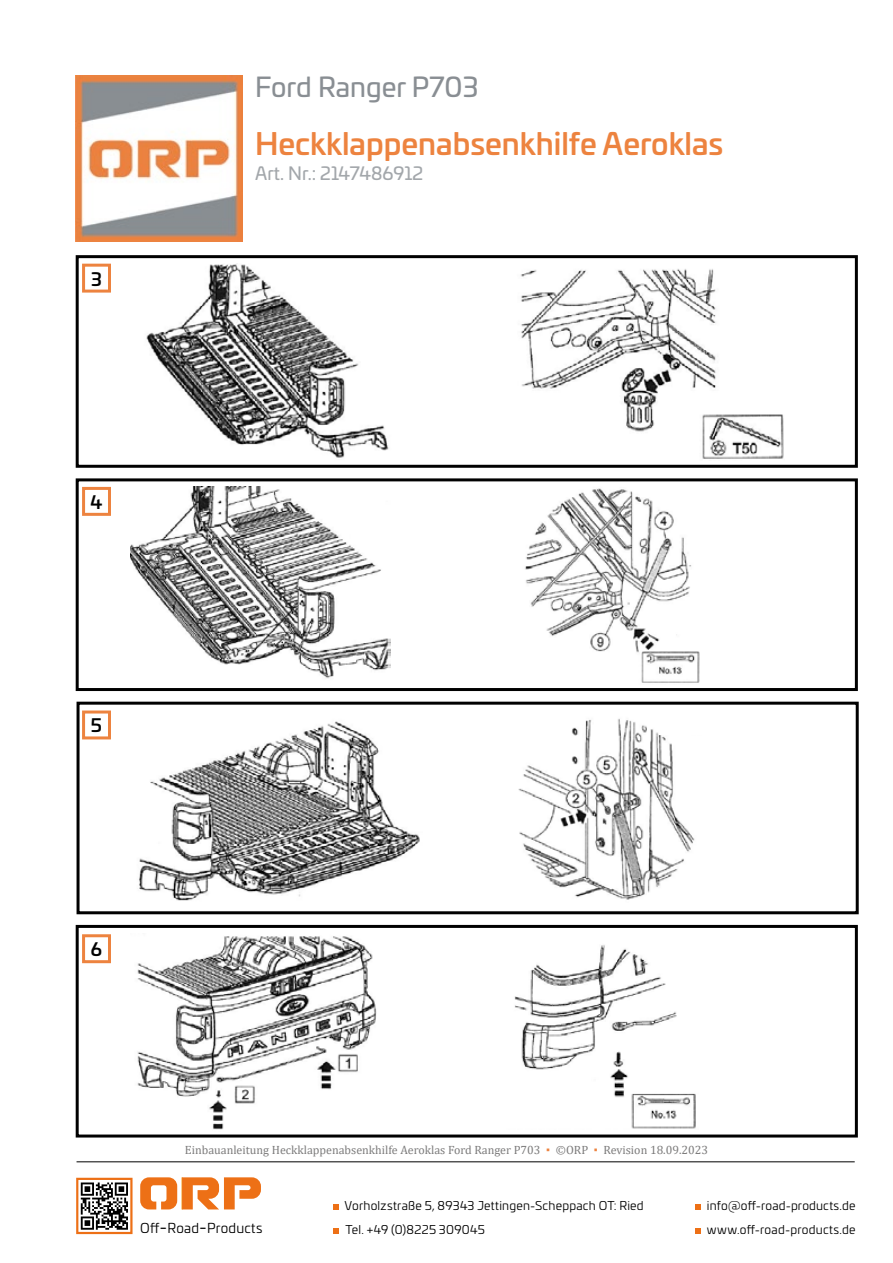
<style>
.page{position:relative;width:893px;height:1263px;background:#fff}
.page>*{position:absolute;margin:0;border:0;box-sizing:border-box;transform-origin:0 0}
.t1{font:500 30px "Univia Pro";color:#ed833f}
.t2{font:27px "Univia Pro";color:#898e93}
.t3{font:18px "Univia Pro";color:#a3a7ab}
.t4{font:500 18px "Univia Pro";color:#000}
.t5{font:13.5px "Univia Pro";letter-spacing:.015em;color:#000}
.t6{font:12px "Univia Pro";letter-spacing:.02em;color:#000}
.t7{font:12px "Cambria";color:#7c7b7b}
.s1{color:#ed833f}
.s2{font-size:18px}
</style>
<div class="page">
<img style="left:76px;top:75px;width:166px;height:167px">
<hr style="left:77px;top:1161px;width:778px;height:1px;background:#000">
<svg style="left:140px;top:1177px;width:121px;height:32px"></svg>
<div style="left:76px;top:1178px;width:57px;height:56px;border:2px solid #ed7016"></div>
<svg style="left:81px;top:1182px;width:47px;height:48px"></svg>
<svg style="left:333px;top:1204px;width:5px;height:5px"></svg>
<svg style="left:695px;top:1204px;width:5px;height:5px"></svg>
<svg style="left:333px;top:1228px;width:5px;height:6px"></svg>
<svg style="left:695px;top:1228px;width:5px;height:6px"></svg>
<img style="left:146px;top:264px;width:243px;height:194px">
<div style="left:82px;top:264px;width:29px;height:29px;border:3px solid #ed833f"></div>
<div style="left:76px;top:255px;width:782px;height:213px;border:3px solid #000"></div>
<img style="left:520px;top:269px;width:264px;height:190px">
<div style="left:726px;top:263px;width:60px;height:16px;background:#fff"></div>
<div style="left:119px;top:263px;width:60px;height:15px;background:#fff"></div>
<div style="left:76px;top:478px;width:782px;height:213px;border:3px solid #000"></div>
<div style="left:82px;top:487px;width:29px;height:29px;background:#fff;border:3px solid #ed833f"></div>
<img style="left:130px;top:487px;width:260px;height:192px">
<div style="left:127px;top:486px;width:40px;height:30px;background:#fff"></div>
<img style="left:525px;top:488px;width:175px;height:195px">
<div style="left:662px;top:486px;width:52px;height:22px;background:#fff"></div>
<div style="left:77px;top:702px;width:782px;height:212px;border:3px solid #000"></div>
<div style="left:82px;top:710px;width:29px;height:29px;background:#fff;border:3px solid #ed833f"></div>
<img style="left:139px;top:721px;width:281px;height:180px">
<img style="left:518px;top:718px;width:177px;height:182px">
<div style="left:659px;top:707px;width:47px;height:28px;background:#fff"></div>
<div style="left:76px;top:925px;width:782px;height:212px;border:3px solid #000"></div>
<div style="left:82px;top:934px;width:29px;height:29px;background:#fff;border:3px solid #ed833f"></div>
<img style="left:137px;top:936px;width:240px;height:194px">
<img style="left:514px;top:945px;width:182px;height:184px">
<h3 class="t4" style="left:91px;top:265px;width:12px">3</h3>
<h3 class="t4" style="left:91px;top:488px;width:13px">4</h3>
<h3 class="t4" style="left:91px;top:712px;width:13px">5</h3>
<h2 class="t2" style="left:255px;top:67px;width:225px">Ford Ranger P703</h2>
<h1 class="t1" style="left:255px;top:120px;width:470px">Heckklappenabsenkhilfe Aeroklas</h1>
<h3 class="t3" style="left:255px;top:159px;width:170px">Art. Nr.: 2147486912</h3>
<h3 class="t4" style="left:91px;top:935px;width:13px">6</h3>
<p class="t7" style="left:185px;top:1143px;width:525px">Einbauanleitung Heckklappenabsenkhilfe Aeroklas Ford Ranger P703 <span class="s1">▪</span> ©ORP <span class="s1">▪</span> Revision 18.09.2023</p>
<p class="t6" style="left:344px;top:1196px;width:301px">Vorholzstraße 5, 89343 Jettingen-Scheppach OT: Ried</p>
<p class="t5" style="left:140px;top:1219px;width:124px">Off<span class="s2">-</span>Road<span class="s2">-</span>Products</p>
<p class="t6" style="left:346px;top:1220px;width:141px">Tel. +49 (0)8225 309045</p>
<p class="t6" style="left:707px;top:1196px;width:150px">info@off-road-products.de</p>
<p class="t6" style="left:707px;top:1220px;width:150px">www.off-road-products.de</p>
</div>
